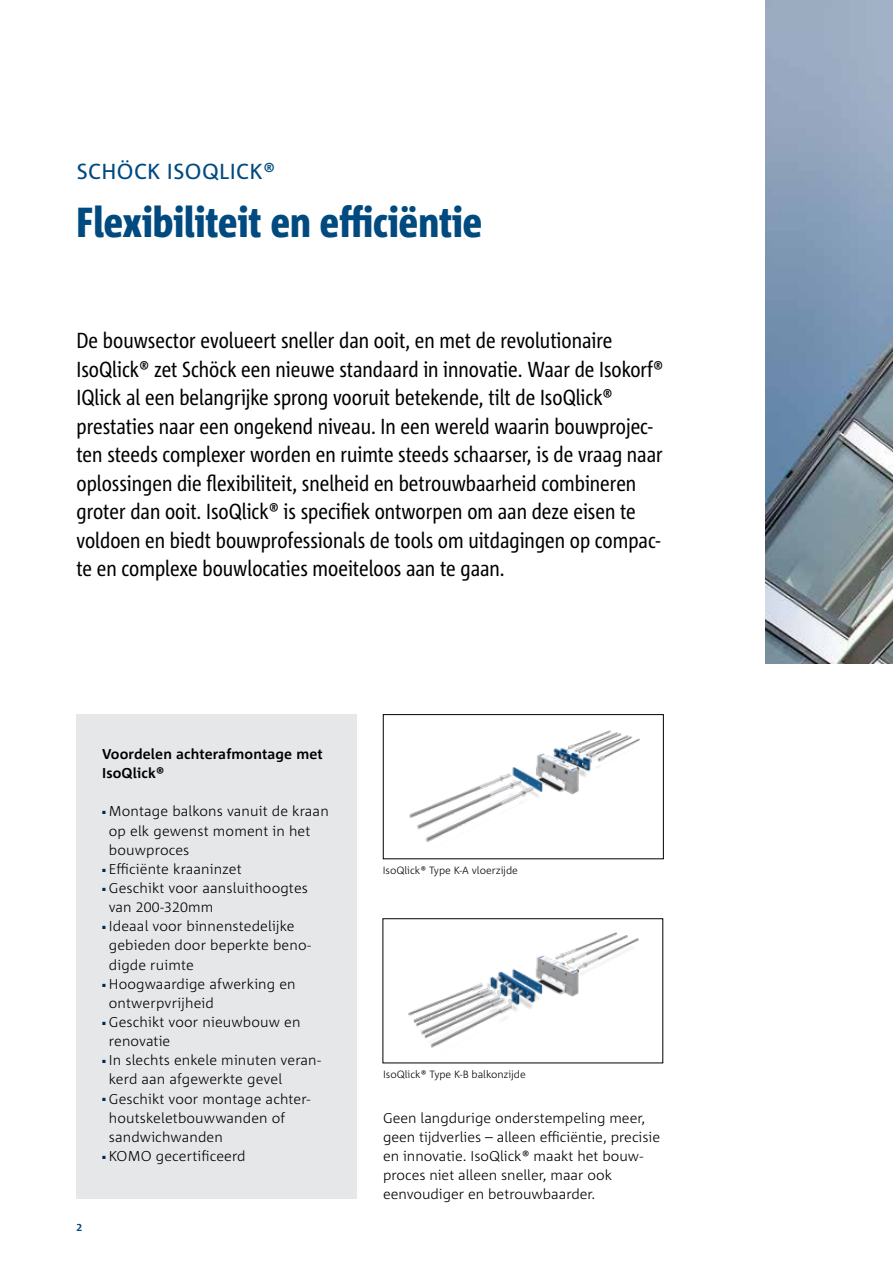
<style>
.page{position:relative;width:893px;height:1263px;background:#fff}
.page>*{position:absolute;margin:0;border:0;box-sizing:border-box;transform-origin:0 0}
.t1{font:800 condensed 42px "Corpid Schoeck";color:#004a80}
.t2{font:condensed 21.75px/28.5px "Corpid Schoeck";color:#000}
.t3{font:21.75px "Corpid Schoeck";letter-spacing:.02em;color:#004a80}
.t4{font:300 14.25px/19.2px "Corpid Schoeck";letter-spacing:.01em;color:#000}
.t5{font:700 14.25px/19.2px "Corpid Schoeck";letter-spacing:.01em;color:#000}
.t6{font:300 10.5px "Corpid Schoeck";color:#000}
.t7{font:700 10.5px "Corpid Schoeck";color:#004a80}
.s1{font-size:4.5px;color:#002a54}
</style>
<div class="page">
<img style="left:765px;top:0;width:128px;height:663px">
<div style="left:77px;top:714px;width:280px;height:485px;background:#e6e7e8"></div>
<img style="left:408px;top:932px;width:231px;height:116px">
<div style="left:383px;top:918px;width:280px;height:145px;border:1px solid #000"></div>
<img style="left:409px;top:730px;width:231px;height:112px">
<div style="left:383px;top:714px;width:280px;height:145px;border:1px solid #000"></div>
<h2 class="t3" style="left:77px;top:157px;width:200px">SCHÖCK ISOQLICK®</h2>
<h1 class="t1" style="left:77px;top:196px;width:407px">Flexibiliteit en efficiëntie</h1>
<p class="t2" style="left:77px;top:326px;width:588px">De bouwsector evolueert sneller dan ooit, en met de revolutionaire IsoQlick® zet Schöck een nieuwe standaard in innovatie. Waar de Isokorf® IQlick al een belangrijke sprong vooruit betekende, tilt de IsoQlick® prestaties naar een ongekend niveau. In een wereld waarin bouwprojec&shy;ten steeds complexer worden en ruimte steeds schaarser, is de vraag naar oplossingen die flexibiliteit, snelheid en betrouwbaarheid combineren groter dan ooit. IsoQlick® is specifiek ontworpen om aan deze eisen te voldoen en biedt bouwprofessionals de tools om uitdagingen op compac&shy;te en complexe bouwlocaties moeiteloos aan te gaan.</p>
<p class="t5" style="left:102px;top:744px;width:222px">Voordelen achterafmontage met<br>IsoQlick®</p>
<p class="t4" style="left:109px;top:802px;width:221px;text-indent:-7px"><span class="s1">■</span> Montage balkons vanuit de kraan op elk gewenst moment in het bouwproces</p>
<p class="t4" style="left:102px;top:859px;width:141px"><span class="s1">■</span> Efficiënte kraaninzet</p>
<p class="t4" style="left:109px;top:878px;width:201px;text-indent:-7px"><span class="s1">■</span> Geschikt voor aansluithoogtes van 200-320mm</p>
<p class="t4" style="left:109px;top:916px;width:204px;text-indent:-7px"><span class="s1">■</span> Ideaal voor binnenstedelijke gebieden door beperkte beno&shy;digde ruimte</p>
<p class="t4" style="left:109px;top:974px;width:188px;text-indent:-7px"><span class="s1">■</span> Hoogwaardige afwerking en ontwerpvrijheid</p>
<p class="t4" style="left:109px;top:1012px;width:193px;text-indent:-7px"><span class="s1">■</span> Geschikt voor nieuwbouw en renovatie</p>
<p class="t4" style="left:109px;top:1050px;width:214px;text-indent:-7px"><span class="s1">■</span> In slechts enkele minuten veran&shy;kerd aan afgewerkte gevel</p>
<p class="t4" style="left:109px;top:1089px;width:203px;text-indent:-7px"><span class="s1">■</span> Geschikt voor montage achter&shy;houtskeletbouwwanden of sandwichwanden</p>
<p class="t4" style="left:102px;top:1146px;width:145px"><span class="s1">■</span> KOMO gecertificeerd</p>
<p class="t7" style="left:77px;top:1221px;width:7px">2</p>
<p class="t6" style="left:383px;top:864px;width:137px">IsoQlick® Type K-A vloerzijde</p>
<p class="t6" style="left:383px;top:1068px;width:144px">IsoQlick® Type K-B balkonzijde</p>
<p class="t4" style="left:383px;top:1108px;width:278px">Geen langdurige onderstempeling meer, geen tijdverlies – alleen efficiëntie, precisie en innovatie. IsoQlick® maakt het bouw&shy;proces niet alleen sneller, maar ook eenvoudiger en betrouwbaarder.</p>
</div>
